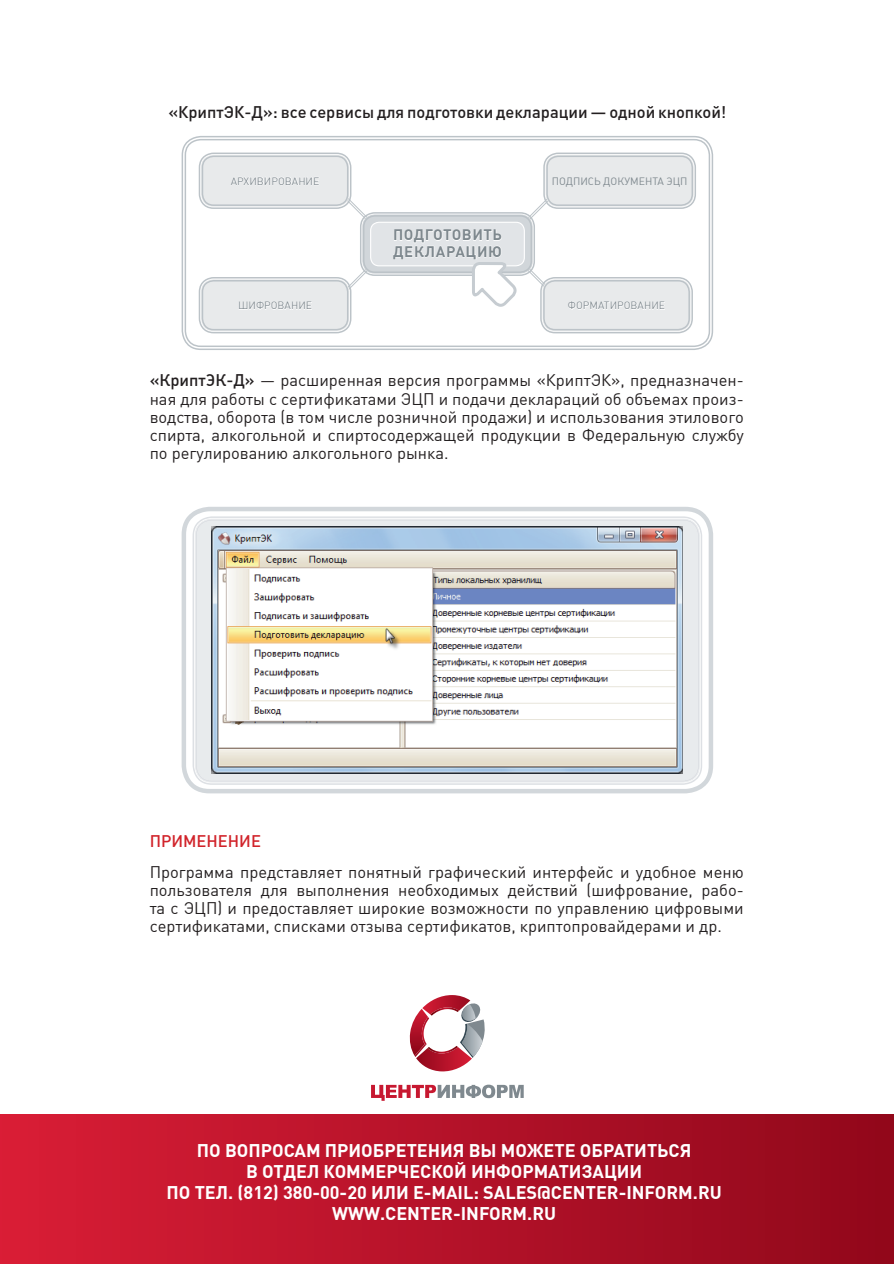
<style>
.page{position:relative;width:894px;height:1264px;background:#fff}
.page>*{position:absolute;margin:0;border:0;box-sizing:border-box;transform-origin:0 0}
.t1{font:700 18px/21px "DIN Cyr";color:#fff;text-align:center}
.t2{font:16.5px/18.1px "DIN Cyr";color:#231f20;text-align:justify}
.t3{font:500 16.5px "DIN Cyr";color:#231f20}
.t4{font:16.5px "DIN Cyr Medium Alternate";color:#d1232a}
.t5{font:15px/16.5px "DIN Cyr Bold Alternate";letter-spacing:.035em;color:#7f898f}
.t6{font:10.5px "DIN Cyr Regular Alternate";color:#7f898f}
.s1{font-family:"DIN Cyr Medium Alternate"}
</style>
<div class="page">
<svg style="left:182px;top:507px;width:531px;height:286px"></svg>
<svg style="left:193px;top:516px;width:509px;height:268px;fill:#e9ecee"></svg>
<svg style="left:196px;top:519px;width:503px;height:262px;background:#d8dbde"></svg>
<img style="left:212px;top:527px;width:471px;height:246px">
<div style="left:0;top:1113px;width:894px;height:150px;background:linear-gradient(to right,#d91d36,#90081b)"></div>
<svg style="left:371px;top:1084px;width:153px;height:16px"></svg>
<svg style="left:409px;top:995px;width:76px;height:76px"></svg>
<div style="left:182px;top:136px;width:531px;height:214px;border:1px solid #bcc3c8;border-radius:19px"></div>
<div style="left:185px;top:139px;width:525px;height:208px;border:1px solid #bcc3c8;border-radius:16px"></div>
<svg style="left:340px;top:192px;width:31px;height:31px"></svg>
<svg style="left:340px;top:265px;width:31px;height:31px"></svg>
<div style="left:201px;top:279px;width:148px;height:52px;background:#e8eaeb;border-radius:13px"></div>
<div style="left:199px;top:277px;width:152px;height:56px;border:1px solid #bcc3c8;border-radius:14px"></div>
<div style="left:202px;top:280px;width:146px;height:50px;border:1px solid #bcc3c8;border-radius:11px"></div>
<svg style="left:239px;top:301px;width:73px;height:9px"></svg>
<div style="left:542px;top:279px;width:149px;height:52px;background:#e8eaeb;border-radius:13px"></div>
<div style="left:540px;top:277px;width:153px;height:56px;border:1px solid #bcc3c8;border-radius:14px"></div>
<div style="left:543px;top:280px;width:147px;height:50px;border:1px solid #bcc3c8;border-radius:11px"></div>
<svg style="left:568px;top:301px;width:97px;height:9px"></svg>
<div style="left:545px;top:155px;width:149px;height:52px;background:#e8eaeb;border-radius:13px"></div>
<div style="left:543px;top:152px;width:153px;height:57px;border:1px solid #bcc3c8;border-radius:14px"></div>
<div style="left:546px;top:155px;width:147px;height:51px;border:1px solid #bcc3c8;border-radius:11px"></div>
<div style="left:201px;top:155px;width:148px;height:52px;background:#e8eaeb;border-radius:13px"></div>
<div style="left:199px;top:152px;width:152px;height:57px;border:1px solid #bcc3c8;border-radius:14px"></div>
<div style="left:202px;top:155px;width:146px;height:51px;border:1px solid #bcc3c8;border-radius:11px"></div>
<svg style="left:230px;top:177px;width:89px;height:8px"></svg>
<svg style="left:362px;top:214px;width:171px;height:60px"></svg>
<div style="left:371px;top:222px;width:153px;height:44px;background:#e1e4e7;border-radius:9px"></div>
<svg style="left:392px;top:192px;width:163px;height:118px"></svg>
<p class="t3" style="left:168px;top:103px;width:559px">«КриптЭК-д»: все сервисы для подготовки декларации — одной кнопкой!</p>
<p class="t6" style="left:231px;top:175px;width:90px">АРХИВИРОВАНИЕ</p>
<p class="t6" style="left:552px;top:175px;width:137px">ПОДПИСЬ ДОКУМЕНТА ЭЦП</p>
<p class="t5" style="left:393px;top:226px;width:110px">ПОДГОТОВИТЬ<br>ДЕКЛАРАЦИЮ</p>
<p class="t6" style="left:238px;top:299px;width:76px">ШИФРОВАНИЕ</p>
<p class="t6" style="left:568px;top:299px;width:99px">ФОРМАТИРОВАНИЕ</p>
<p class="t2" style="left:150px;top:371px;width:596px"><span class="s1">«криптЭк-Д»</span> — расширенная версия программы «КриптЭК», предназначен&shy;ная для работы с сертификатами ЭЦП и подачи деклараций об объемах произ&shy;водства, оборота (в том числе розничной продажи) и использования этилового спирта, алкогольной и спиртосодержащей продукции в Федеральную службу по регулированию алкогольного рынка.</p>
<p class="t4" style="left:150px;top:831px;width:113px">Применение</p>
<p class="t2" style="left:150px;top:862px;width:596px">Программа представляет понятный графический интерфейс и удобное меню пользователя для выполнения необходимых действий (шифрование, рабо&shy;та с ЭЦП) и предоставляет широкие возможности по управлению цифровыми сертификатами, списками отзыва сертификатов, криптопровайдерами и др.</p>
<p class="t1" style="left:167px;top:1139px;width:557px">ПО ВОПРОСАМ ПРИОБРЕТЕНИЯ ВЫ МОЖЕТЕ ОБРАТИТЬСЯ<br>В ОТДЕЛ КОММЕРЧЕСКОЙ ИНФОРМАТИЗАЦИИ<br>ПО ТЕЛ. (812) 380-00-20 ИЛИ E-MAIL: SALES@CENTER-INFORM.RU WWW.CENTER-INFORM.RU</p>
</div>
